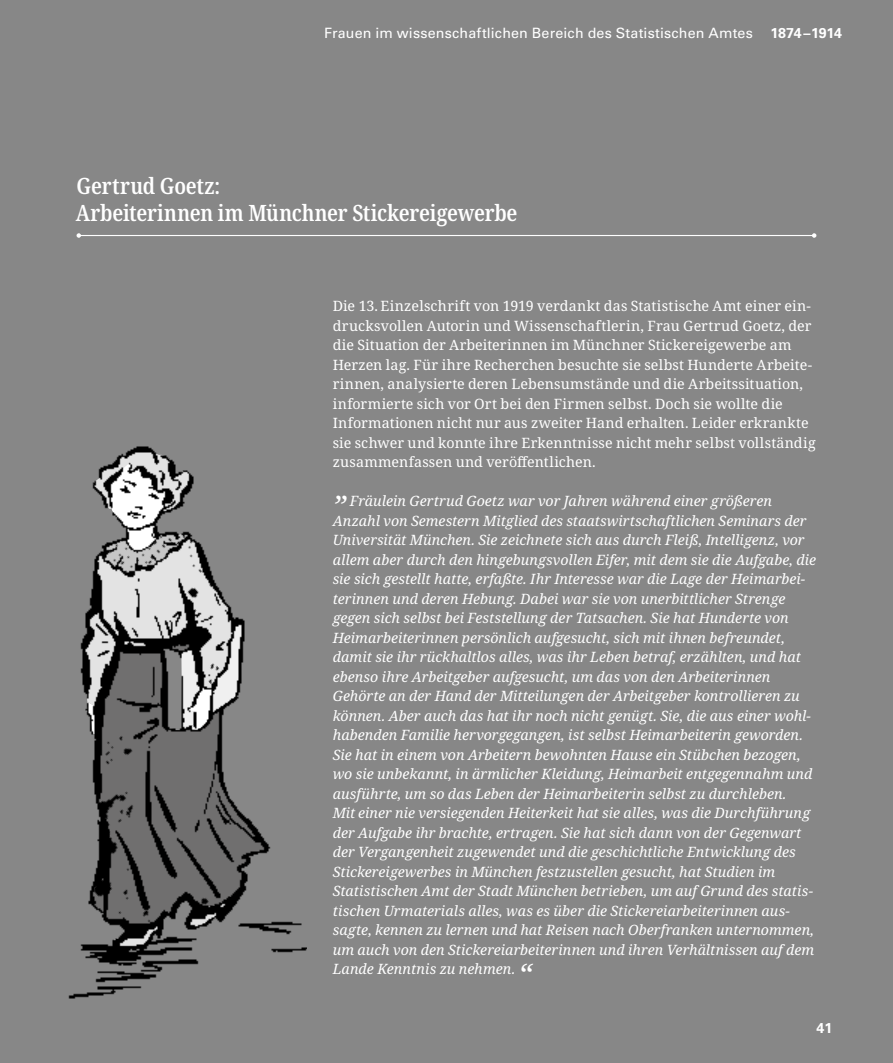
<style>
.page{position:relative;width:893px;height:1063px;background:#878787}
.page>*{position:absolute;margin:0;border:0;box-sizing:border-box;transform-origin:0 0}
.id134784{font:600 condensed 22.5px/27px "Noto Serif";letter-spacing:-.01em;color:#fff}
.id31641{font:italic 14.25px/19.5px "Noto Serif";color:#fff}
.id612{font:14.25px/19.5px "Noto Serif";letter-spacing:.005em;color:#fff}
.t1{font:14.25px "Univers LT Pro 55 Roman";letter-spacing:.01em;color:#fff}
.t2{font:700 14.25px "Univers LT Pro 65";color:#fff}
.s1{font-family:"Univers LT Pro 65";font-weight:700}
.s2{font-size:30px}
</style>
<div class="page">
<img style="left:68px;top:446px;width:238px;height:553px">
<hr style="left:79px;top:235px;width:735px;height:1px;background:#fff">
<svg style="left:77px;top:233px;width:4px;height:5px"></svg>
<svg style="left:812px;top:233px;width:4px;height:5px"></svg>
<p class="t1" style="left:324px;top:23px;width:519px">Frauen im wissenschaftlichen Bereich des Statistischen Amtes <span class="s1">1874–1914</span></p>
<h3 class="id134784" style="left:76px;top:173px;width:443px">Gertrud Goetz:<br>Arbeiterinnen im Münchner Stickereigewerbe</h3>
<p class="id612" style="left:333px;top:297px;width:484px">Die 13. Einzelschrift von 1919 verdankt das Statistische Amt einer ein&shy;drucksvollen Autorin und Wissenschaftlerin, Frau Gertrud Goetz, der die Situation der Arbeiterinnen im Münchner Stickereigewerbe am Herzen lag. Für ihre Recherchen besuchte sie selbst Hunderte Arbeite&shy;rinnen, analysierte deren Lebensumstände und die Arbeitssituation, informierte sich vor Ort bei den Firmen selbst. Doch sie wollte die Informationen nicht nur aus zweiter Hand erhalten. Leider erkrankte sie schwer und konnte ihre Erkenntnisse nicht mehr selbst vollständig zusammenfassen und veröffentlichen.</p>
<p class="id31641" style="left:333px;top:492px;width:485px"><span class="s2">”</span> Fräulein Gertrud Goetz war vor Jahren während einer größeren Anzahl von Semestern Mitglied des staatswirtschaftlichen Seminars der Universität München. Sie zeichnete sich aus durch Fleiß, Intelligenz, vor allem aber durch den hingebungsvollen Eifer, mit dem sie die Aufgabe, die sie sich gestellt hatte, erfaßte. Ihr Interesse war die Lage der Heimarbei&shy;terinnen und deren Hebung. Dabei war sie von unerbittlicher Strenge gegen sich selbst bei Feststellung der Tatsachen. Sie hat Hunderte von Heimarbeiterinnen persönlich aufgesucht, sich mit ihnen befreundet, damit sie ihr rückhaltlos alles, was ihr Leben betraf, erzählten, und hat ebenso ihre Arbeitgeber aufgesucht, um das von den Arbeiterinnen Gehörte an der Hand der Mitteilungen der Arbeitgeber kontrollieren zu können. Aber auch das hat ihr noch nicht genügt. Sie, die aus einer wohl&shy;habenden Familie hervorgegangen, ist selbst Heimarbeiterin geworden.<br>Sie hat in einem von Arbeitern bewohnten Hause ein Stübchen bezogen, wo sie unbekannt, in ärmlicher Kleidung, Heimarbeit entgegennahm und ausführte, um so das Leben der Heimarbeiterin selbst zu durchleben.<br>Mit einer nie versiegenden Heiterkeit hat sie alles, was die Durchführung der Aufgabe ihr brachte, ertragen. Sie hat sich dann von der Gegenwart der Vergangenheit zugewendet und die geschichtliche Entwicklung des Stickereigewerbes in München festzustellen gesucht, hat Studien im Statistischen Amt der Stadt München betrieben, um auf Grund des statis&shy;tischen Urmaterials alles, was es über die Stickereiarbeiterinnen aus&shy;sagte, kennen zu lernen und hat Reisen nach Oberfranken unternommen, um auch von den Stickereiarbeiterinnen und ihren Verhältnissen auf dem Lande Kenntnis zu nehmen. <span class="s2">“</span></p>
<p class="t2" style="left:816px;top:1018px;width:17px">41</p>
</div>
